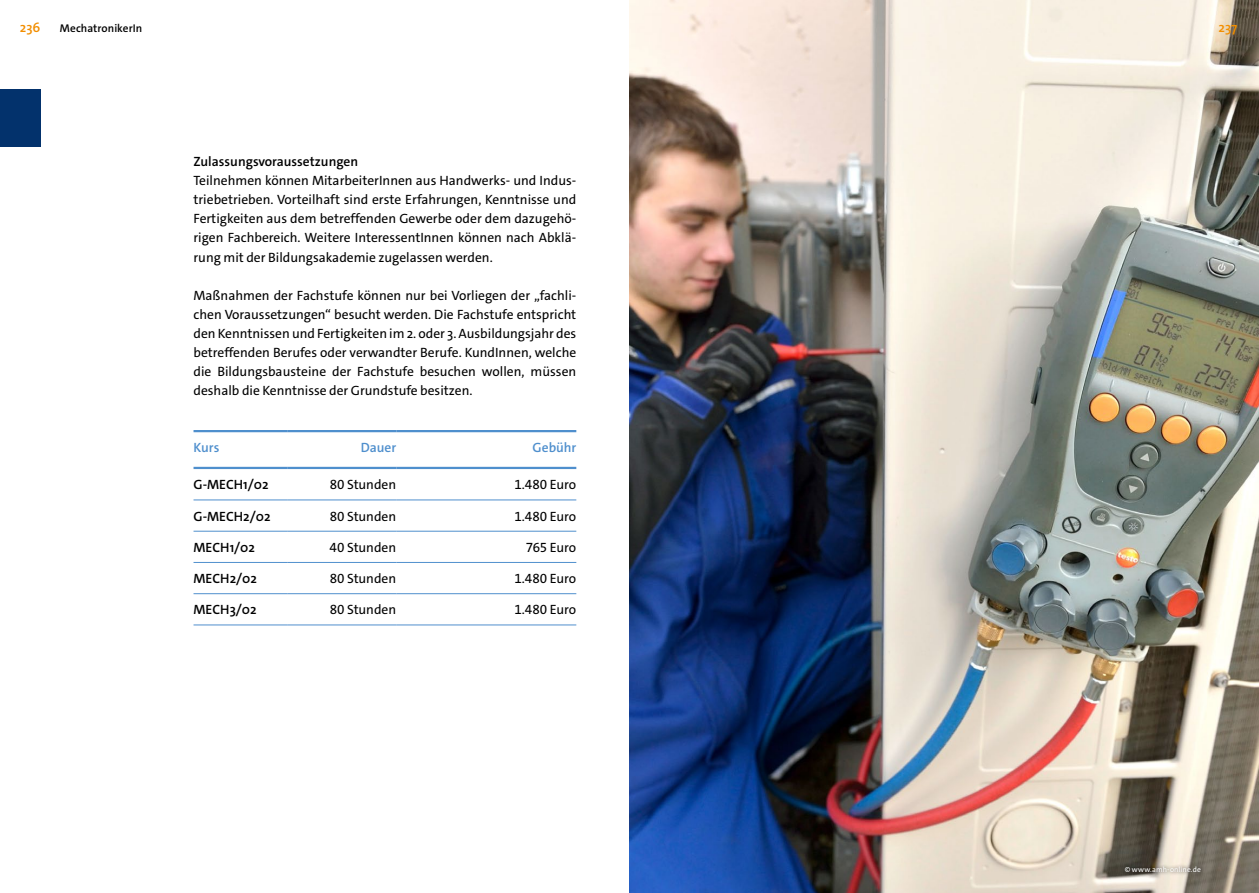
<style>
.page{position:relative;width:1259px;height:893px;background:#fff}
.page>*{position:absolute;margin:0;border:0;box-sizing:border-box;transform-origin:0 0}
.t1{font:13.5px/19.2px "The Sans C4 s";color:#000;text-align:justify}
.t2{font:600 13.5px "The Sans C4 s";color:#000}
.t3{font:600 13.5px "The Sans C4 s";color:#4f8fcd}
.t4{font:600 13.5px "The Sans C4 s";color:#f28e00}
.t5{font:600 11.25px "The Sans C4 s";letter-spacing:.005em;color:#000}
.t6{font:7.5px "The Sans C4 s";letter-spacing:.015em;color:#fff}
</style>
<div class="page">
<div style="left:0;top:89px;width:41px;height:58px;background:#03326c"></div>
<hr style="left:193px;top:500px;width:95px;height:1px;background:#4f8fcd">
<hr style="left:288px;top:500px;width:108px;height:1px;background:#4f8fcd">
<hr style="left:396px;top:500px;width:180px;height:1px;background:#4f8fcd">
<hr style="left:193px;top:531px;width:95px;height:1px;background:#4f8fcd">
<hr style="left:288px;top:531px;width:108px;height:1px;background:#4f8fcd">
<hr style="left:396px;top:531px;width:180px;height:1px;background:#4f8fcd">
<hr style="left:193px;top:562px;width:95px;height:1px;background:#4f8fcd">
<hr style="left:288px;top:562px;width:108px;height:1px;background:#4f8fcd">
<hr style="left:396px;top:562px;width:180px;height:1px;background:#4f8fcd">
<hr style="left:193px;top:593px;width:95px;height:1px;background:#4f8fcd">
<hr style="left:288px;top:593px;width:108px;height:1px;background:#4f8fcd">
<hr style="left:396px;top:593px;width:180px;height:1px;background:#4f8fcd">
<hr style="left:193px;top:625px;width:95px;height:1px;background:#4f8fcd">
<hr style="left:288px;top:625px;width:108px;height:1px;background:#4f8fcd">
<hr style="left:396px;top:625px;width:180px;height:1px;background:#4f8fcd">
<hr style="left:193px;top:430px;width:95px;height:2px;background:#4f8fcd">
<hr style="left:288px;top:430px;width:108px;height:2px;background:#4f8fcd">
<hr style="left:396px;top:430px;width:180px;height:2px;background:#4f8fcd">
<hr style="left:193px;top:467px;width:95px;height:2px;background:#4f8fcd">
<hr style="left:288px;top:467px;width:108px;height:2px;background:#4f8fcd">
<hr style="left:396px;top:467px;width:180px;height:2px;background:#4f8fcd">
<img style="left:629px;top:0;width:630px;height:893px">
<div style="left:1121px;top:862px;width:83px;height:14px;background:#000;opacity:.75"></div>
<p class="t4" style="left:20px;top:19px;width:22px">236</p>
<p class="t4" style="left:1218px;top:19px;width:20px">237</p>
<p class="t5" style="left:60px;top:21px;width:84px">MechatronikerIn</p>
<p class="t2" style="left:193px;top:153px;width:166px">Zulassungsvoraussetzungen</p>
<p class="t1" style="left:193px;top:171px;width:384px">Teilnehmen können MitarbeiterInnen aus Handwerks- und Indus&shy;triebetrieben. Vorteilhaft sind erste Erfahrungen, Kenntnisse und Fertigkeiten aus dem betreffenden Gewerbe oder dem dazugehö&shy;rigen Fachbereich. Weitere InteressentInnen können nach Abklä&shy;rung mit der Bildungsakademie zugelassen werden.</p>
<p class="t1" style="left:193px;top:286px;width:384px">Maßnahmen der Fachstufe können nur bei Vorliegen der „fachli&shy;chen Voraussetzungen“ besucht werden. Die Fachstufe entspricht den Kenntnissen und Fertigkeiten im 2. oder 3. Ausbildungsjahr des betreffenden Berufes oder verwandter Berufe. KundInnen, welche die Bildungsbausteine der Fachstufe besuchen wollen, müssen deshalb die Kenntnisse der Grundstufe besitzen.</p>
<p class="t3" style="left:193px;top:438px;width:28px">Kurs</p>
<p class="t3" style="left:361px;top:438px;width:37px">Dauer</p>
<p class="t3" style="left:532px;top:438px;width:45px">Gebühr</p>
<p class="t2" style="left:193px;top:476px;width:77px">G-MECH1/02</p>
<p class="t1" style="left:330px;top:475px;width:68px">80 Stunden</p>
<p class="t1" style="left:514px;top:475px;width:63px">1.480 Euro</p>
<p class="t2" style="left:193px;top:507px;width:79px">G-MECH2/02</p>
<p class="t1" style="left:330px;top:506px;width:68px">80 Stunden</p>
<p class="t1" style="left:514px;top:506px;width:63px">1.480 Euro</p>
<p class="t2" style="left:193px;top:539px;width:63px">MECH1/02</p>
<p class="t1" style="left:329px;top:538px;width:68px">40 Stunden</p>
<p class="t1" style="left:526px;top:538px;width:52px">765 Euro</p>
<p class="t2" style="left:193px;top:570px;width:65px">MECH2/02</p>
<p class="t1" style="left:330px;top:569px;width:68px">80 Stunden</p>
<p class="t1" style="left:514px;top:569px;width:63px">1.480 Euro</p>
<p class="t2" style="left:193px;top:601px;width:65px">MECH3/02</p>
<p class="t1" style="left:330px;top:600px;width:68px">80 Stunden</p>
<p class="t1" style="left:514px;top:600px;width:63px">1.480 Euro</p>
<p class="t6" style="left:1124px;top:864px;width:78px">© www.amh-online.de</p>
</div>
